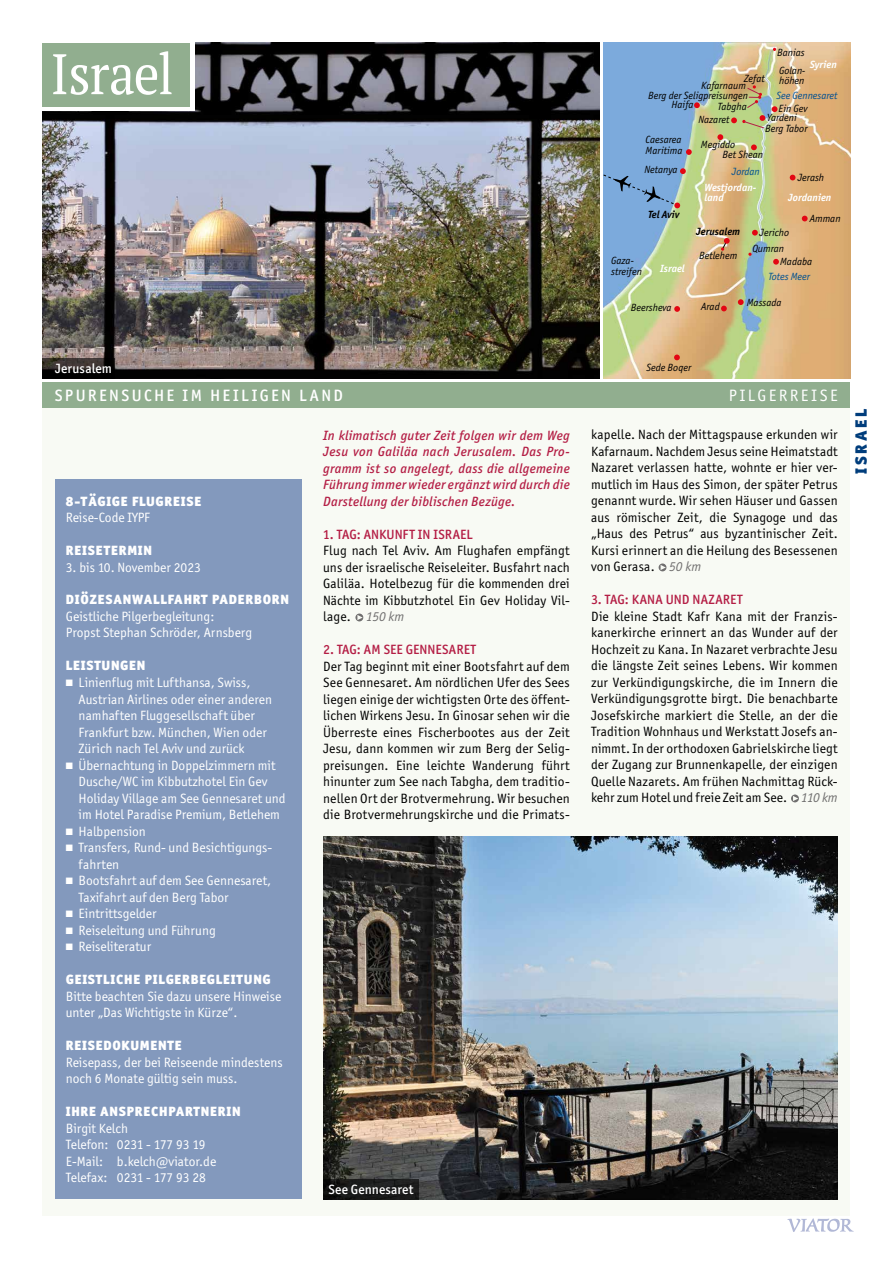
<style>
.page{position:relative;width:893px;height:1263px;background:#fff}
.page>*{position:absolute;margin:0;border:0;box-sizing:border-box;transform-origin:0 0}
.t1{font:57px "PT Serif";letter-spacing:-.015em;color:#fff;scale:.9 1}
.t2{font:500 16.5px "Officina Sans ITC Std";letter-spacing:.145em;color:#fff}
.t3{font:16.5px "Officina Sans ITC Std";letter-spacing:.15em;color:#fff}
.t4{font:900 16.5px "Officina Sans ITC Std";letter-spacing:.16em;color:#003d7c}
.t5{font:13.5px/16.5px "Officina Sans ITC Std";letter-spacing:.01em;color:#000;text-align:justify}
.t6{font:13.5px/16.5px "Officina Sans ITC Std";color:#fff}
.t7{font:italic 500 13.5px/16.5px "Officina Sans ITC Std";letter-spacing:.015em;color:#b41e45;text-align:justify}
.t8{font:900 13.5px "Officina Sans ITC Std";letter-spacing:.05em;color:#fff}
.t9{font:500 13.5px "Officina Sans ITC Std";letter-spacing:.005em;color:#b41e45}
.t10{font:500 13.5px "Officina Sans ITC Std";letter-spacing:.01em;color:#fff}
.t11{font:italic 10.5px/10.5px "Officina Sans ITC Std";color:#000}
.t12{font:italic 700 10.5px/10.5px "Officina Sans ITC Std";color:#fff}
.t13{font:italic 10.5px "Officina Sans ITC Std";color:#004f91}
.t14{font:italic 700 10.5px "Officina Sans ITC Std";color:#000}
.s1{font-style:italic;color:#706f6f}
</style>
<div class="page">
<div style="left:43px;top:395px;width:807px;height:821px;background:#f8faf4"></div>
<svg style="left:787px;top:1218px;width:67px;height:14px"></svg>
<div style="left:43px;top:383px;width:807px;height:25px;background:#91ae8f"></div>
<img style="left:43px;top:43px;width:556px;height:336px">
<div style="left:41px;top:41px;width:153px;height:70px;background:#fff"></div>
<svg style="left:43px;top:359px;width:72px;height:20px"></svg>
<div style="left:42px;top:43px;width:148px;height:64px;background:#91ae8f"></div>
<svg style="left:355px;top:613px;width:8px;height:8px"></svg>
<div style="left:55px;top:480px;width:247px;height:719px;background:#8399bd"></div>
<svg style="left:659px;top:563px;width:7px;height:8px"></svg>
<svg style="left:791px;top:794px;width:8px;height:8px"></svg>
<img style="left:603px;top:43px;width:247px;height:336px">
<svg style="left:752px;top:230px;width:6px;height:6px"></svg>
<svg style="left:721px;top:306px;width:6px;height:5px"></svg>
<svg style="left:674px;top:306px;width:6px;height:6px"></svg>
<svg style="left:674px;top:355px;width:6px;height:5px"></svg>
<svg style="left:772px;top:106px;width:5px;height:6px"></svg>
<svg style="left:748px;top:253px;width:4px;height:3px"></svg>
<svg style="left:721px;top:238px;width:9px;height:13px"></svg>
<svg style="left:746px;top:85px;width:16px;height:24px"></svg>
<svg style="left:731px;top:115px;width:34px;height:14px"></svg>
<svg style="left:686px;top:149px;width:6px;height:6px"></svg>
<svg style="left:694px;top:102px;width:6px;height:6px"></svg>
<svg style="left:717px;top:134px;width:6px;height:6px"></svg>
<svg style="left:751px;top:144px;width:6px;height:6px"></svg>
<svg style="left:790px;top:175px;width:5px;height:5px"></svg>
<svg style="left:802px;top:216px;width:6px;height:5px"></svg>
<svg style="left:773px;top:259px;width:6px;height:6px"></svg>
<svg style="left:738px;top:299px;width:6px;height:6px"></svg>
<svg style="left:603px;top:168px;width:83px;height:40px;background:#7da2c8"></svg>
<img style="left:323px;top:836px;width:515px;height:363px">
<svg style="left:323px;top:1179px;width:96px;height:20px;background:#181918"></svg>
<h1 class="t1" style="left:51px;top:37px;width:138px">Israel</h1>
<p class="t11" style="left:777px;top:48px;width:29px">Banias</p>
<p class="t12" style="left:810px;top:60px;width:29px">Syrien</p>
<p class="t11" style="left:779px;top:65px;width:28px">Golan&shy;höhen</p>
<p class="t11" style="left:744px;top:74px;width:22px">Zefat</p>
<p class="t11" style="left:648px;top:81px;width:101px;line-height:10.1px;text-align:right">Kafarnaum<br>Berg der Seligpreisungen<br>Tabgha</p>
<p class="t11" style="left:698px;top:114px;width:32px">Nazaret</p>
<p class="t13" style="left:776px;top:89px;width:63px">See Gennesaret</p>
<p class="t11" style="left:671px;top:100px;width:23px">Haifa</p>
<p class="t11" style="left:646px;top:134px;width:38px">Caesarea<br>Maritima</p>
<p class="t11" style="left:701px;top:139px;width:36px">Megiddo</p>
<p class="t11" style="left:767px;top:104px;width:42px;line-height:9.1px;text-indent:11px">Ein Gev<br>Yardeni</p>
<p class="t11" style="left:765px;top:123px;width:44px">Berg Tabor</p>
<p class="t11" style="left:723px;top:149px;width:42px">Bet Shean</p>
<p class="t11" style="left:645px;top:164px;width:35px">Netanya</p>
<p class="t13" style="left:732px;top:165px;width:29px">Jordan</p>
<p class="t12" style="left:705px;top:182px;width:53px">Westjordan&shy;land</p>
<p class="t11" style="left:798px;top:172px;width:28px">Jerash</p>
<p class="t12" style="left:788px;top:193px;width:45px">Jordanien</p>
<p class="t14" style="left:648px;top:208px;width:33px">Tel Aviv</p>
<p class="t11" style="left:611px;top:255px;width:32px">Gaza&shy;streifen</p>
<p class="t12" style="left:660px;top:263px;width:26px">Israel</p>
<p class="t14" style="left:696px;top:225px;width:45px">Jerusalem</p>
<p class="t11" style="left:699px;top:250px;width:40px">Betlehem</p>
<p class="t11" style="left:810px;top:213px;width:32px">Amman</p>
<p class="t11" style="left:780px;top:256px;width:34px">Madaba</p>
<p class="t11" style="left:752px;top:224px;width:38px;line-height:16.5px;text-indent:7px">Jericho<br>Qumran</p>
<p class="t13" style="left:768px;top:270px;width:43px">Totes Meer</p>
<p class="t11" style="left:631px;top:302px;width:42px">Beersheva</p>
<p class="t11" style="left:701px;top:301px;width:20px">Arad</p>
<p class="t11" style="left:747px;top:297px;width:36px">Massada</p>
<p class="t10" style="left:55px;top:360px;width:58px">Jerusalem</p>
<p class="t11" style="left:646px;top:362px;width:46px">Sede Boqer</p>
<p class="t2" style="left:55px;top:386px;width:290px">SPURENSUCHE IM HEILIGEN LAND</p>
<p class="t3" style="left:729px;top:386px;width:110px">PILGERREISE</p>
<p class="t8" style="left:66px;top:492px;width:137px">8-TÄGIGE FLUGREISE</p>
<p class="t6" style="left:66px;top:509px;width:86px">Reise-Code IYPF</p>
<p class="t8" style="left:66px;top:541px;width:88px">REISETERMIN</p>
<p class="t6" style="left:66px;top:559px;width:136px">3. bis 10. November 2023</p>
<p class="t8" style="left:66px;top:591px;width:225px">DIÖZESANWALLFAHRT PADERBORN</p>
<p class="t6" style="left:66px;top:608px;width:188px">Geistliche Pilgerbegleitung:<br>Propst Stephan Schröder, Arnsberg</p>
<p class="t8" style="left:66px;top:657px;width:81px">LEISTUNGEN</p>
<p class="t6" style="left:79px;top:674px;width:195px;text-indent:-13px">■ Linienflug mit Lufthansa, Swiss, Austrian Airlines oder einer anderen namhaften Fluggesellschaft über Frankfurt bzw. München, Wien oder Zürich nach Tel Aviv und zurück</p>
<p class="t6" style="left:79px;top:757px;width:209px;text-indent:-13px">■ Übernachtung in Doppelzimmern mit Dusche/WC im Kibbutzhotel Ein Gev Holiday Village am See Gennesaret und im Hotel Paradise Premium, Betlehem</p>
<p class="t6" style="left:66px;top:823px;width:82px">■ Halbpension</p>
<p class="t6" style="left:79px;top:839px;width:194px;text-indent:-13px">■ Transfers, Rund- und Besichtigungs&shy;fahrten</p>
<p class="t6" style="left:79px;top:872px;width:194px;text-indent:-13px">■ Bootsfahrt auf dem See Gennesaret,<br>Taxifahrt auf den Berg Tabor</p>
<p class="t6" style="left:66px;top:905px;width:92px">■ Eintrittsgelder</p>
<p class="t6" style="left:66px;top:922px;width:151px">■ Reiseleitung und Führung</p>
<p class="t6" style="left:66px;top:938px;width:87px">■ Reiseliteratur</p>
<p class="t8" style="left:66px;top:970px;width:206px">GEISTLICHE PILGERBEGLEITUNG</p>
<p class="t6" style="left:66px;top:988px;width:217px">Bitte beachten Sie dazu unsere Hinweise unter „Das Wichtigste in Kürze“.</p>
<p class="t8" style="left:66px;top:1036px;width:117px">REISEDOKUMENTE</p>
<p class="t6" style="left:66px;top:1054px;width:218px">Reisepass, der bei Reiseende mindestens noch 6 Monate gültig sein muss.</p>
<p class="t8" style="left:66px;top:1102px;width:176px">IHRE ANSPRECHPARTNERIN</p>
<p class="t6" style="left:66px;top:1120px;width:152px">Birgit Kelch<br>Telefon: 0231 - 177 93 19<br>E-Mail: b.kelch@viator.de<br>Telefax: 0231 - 177 93 28</p>
<p class="t7" style="left:323px;top:427px;width:248px">In klimatisch guter Zeit folgen wir dem Weg Jesu von Galiläa nach Jerusalem. Das Pro&shy;gramm ist so angelegt, dass die allgemeine Führung immer wieder ergänzt wird durch die Darstellung der biblischen Bezüge.</p>
<p class="t9" style="left:323px;top:526px;width:151px">1. TAG: ANKUNFT IN ISRAEL</p>
<p class="t5" style="left:323px;top:542px;width:248px">Flug nach Tel Aviv. Am Flughafen empfängt uns der israelische Reiseleiter. Busfahrt nach Galiläa. Hotelbezug für die kommenden drei Nächte im Kibbutzhotel Ein Gev Holiday Vil&shy;lage. <span class="s1">150 km</span></p>
<p class="t9" style="left:323px;top:642px;width:154px">2. TAG: AM SEE GENNESARET</p>
<p class="t5" style="left:323px;top:658px;width:248px">Der Tag beginnt mit einer Bootsfahrt auf dem See Gennesaret. Am nördlichen Ufer des Sees liegen einige der wichtigsten Orte des öffent&shy;lichen Wirkens Jesu. In Ginosar sehen wir die Überreste eines Fischerbootes aus der Zeit Jesu, dann kommen wir zum Berg der Selig&shy;preisungen. Eine leichte Wanderung führt hinunter zum See nach Tabgha, dem traditio&shy;nellen Ort der Brotvermehrung. Wir besuchen die Brotvermehrungskirche und die Primats-</p>
<p class="t5" style="left:591px;top:426px;width:248px">kapelle. Nach der Mittagspause erkunden wir Kafarnaum. Nachdem Jesus seine Heimatstadt Nazaret verlassen hatte, wohnte er hier ver&shy;mutlich im Haus des Simon, der später Petrus genannt wurde. Wir sehen Häuser und Gassen aus römischer Zeit, die Synagoge und das „Haus des Petrus“ aus byzantinischer Zeit.<br>Kursi erinnert an die Heilung des Besessenen von Gerasa. <span class="s1">50 km</span></p>
<p class="t9" style="left:591px;top:592px;width:153px">3. TAG: KANA UND NAZARET</p>
<p class="t5" style="left:591px;top:608px;width:248px">Die kleine Stadt Kafr Kana mit der Franzis&shy;kanerkirche erinnert an das Wunder auf der Hochzeit zu Kana. In Nazaret verbrachte Jesu die längste Zeit seines Lebens. Wir kommen zur Verkündigungskirche, die im Innern die Verkündigungsgrotte birgt. Die benachbarte Josefskirche markiert die Stelle, an der die Tradition Wohnhaus und Werkstatt Josefs an&shy;nimmt. In der orthodoxen Gabrielskirche liegt der Zugang zur Brunnenkapelle, der einzigen Quelle Nazarets. Am frühen Nachmittag Rück&shy;kehr zum Hotel und freie Zeit am See. <span class="s1">110 km</span></p>
<p class="t10" style="left:328px;top:1181px;width:87px">See Gennesaret</p>
<p class="t4" style="left:850px;top:474px;width:67px;rotate:-90deg">ISRAEL</p>
</div>
